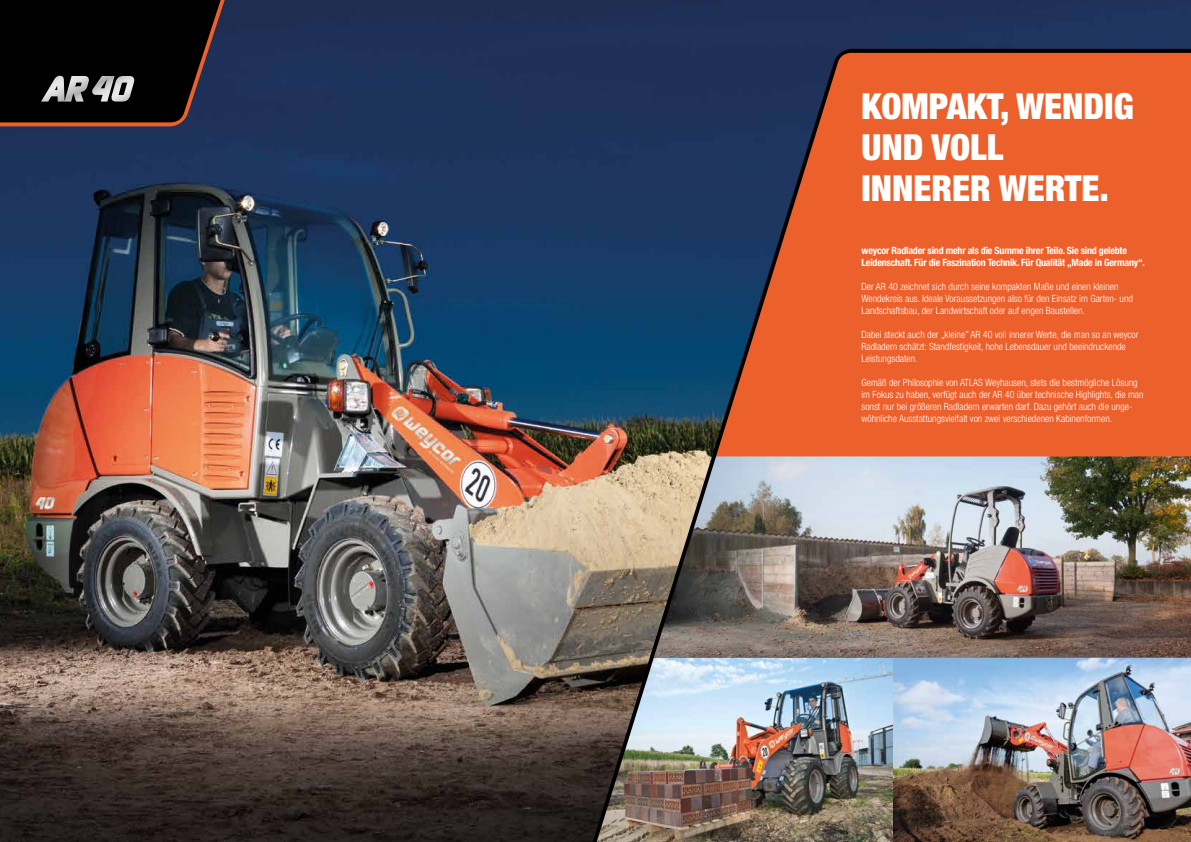
<style>
.page{position:relative;width:1191px;height:842px;background:#fff}
.page>*{position:absolute;margin:0;border:0;box-sizing:border-box;transform-origin:0 0}
.t1{font:900 condensed 36px/41px "Helvetica Neue";color:#fff}
.t2{font:300 condensed 10px/12px "Helvetica Neue";color:#fff}
.t3{font:700 condensed 10px/12px "Helvetica Neue";letter-spacing:-.02em;color:#fff}
</style>
<div class="page">
<img style="left:0;top:0;width:1191px;height:842px">
<img style="left:570px;top:46px;width:621px;height:796px">
<svg style="left:0;top:0;width:237px;height:139px;background:#18171e"></svg>
<h1 class="t1" style="left:861px;top:85px;width:274px">KOMPAKT, WENDIG<br>UND VOLL<br>INNERER WERTE.</h1>
<p class="t3" style="left:861px;top:244px;width:285px">weycor Radlader sind mehr als die Summe ihrer Teile. Sie sind gelebte<br>Leidenschaft. Für die Faszination Technik. Für Qualität „Made in Germany“.</p>
<p class="t2" style="left:861px;top:280px;width:273px">Der AR 40 zeichnet sich durch seine kompakten Maße und einen kleinen<br>Wendekreis aus. Ideale Voraussetzungen also für den Einsatz im Garten- und<br>Landschaftsbau, der Landwirtschaft oder auf engen Baustellen.</p>
<p class="t2" style="left:861px;top:328px;width:279px">Dabei steckt auch der „kleine” AR 40 voll innerer Werte, die man so an weycor<br>Radladern schätzt: Standfestigkeit, hohe Lebensdauer und beeindruckende<br>Leistungsdaten.</p>
<p class="t2" style="left:861px;top:376px;width:283px">Gemäß der Philosophie von ATLAS Weyhausen, stets die bestmögliche Lösung im Fokus zu haben, verfügt auch der AR 40 über technische Highlights, die man sonst nur bei größeren Radladern erwarten darf. Dazu gehört auch die unge&shy;wöhnliche Ausstattungsvielfalt von zwei verschiedenen Kabinenformen.</p>
</div>
